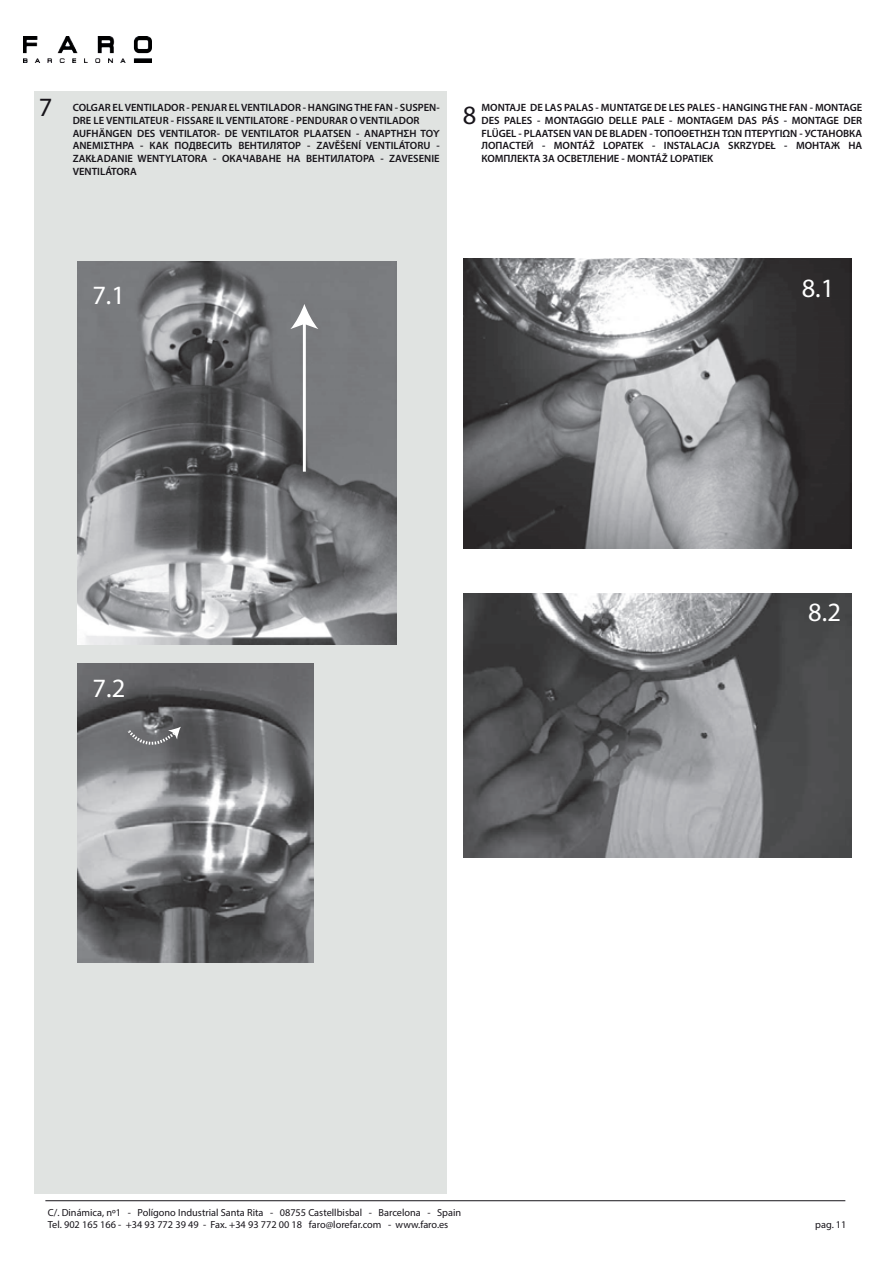
<style>
.page{position:relative;width:893px;height:1263px;background:#fff}
.page>*{position:absolute;margin:0;border:0;box-sizing:border-box;transform-origin:0 0}
.t1{font:26.55px "Myriad Pro";color:#fff}
.t2{font:26.55px "Myriad Pro";color:#17141a}
.t3{font:600 10.65px/12.8px "Myriad Pro";color:#17141a}
.t4{font:10.35px/11.7px "Myriad Pro";color:#17141a}
</style>
<div class="page">
<img style="left:463px;top:593px;width:389px;height:264px">
<div style="left:34px;top:91px;width:412px;height:1103px;background:#e0e3e1"></div>
<hr style="left:45px;top:1200px;width:800px;height:1px;background:#17141a">
<img style="left:77px;top:663px;width:236px;height:299px">
<svg style="left:125px;top:727px;width:56px;height:28px;background:#767779"></svg>
<img style="left:77px;top:262px;width:319px;height:383px">
<hr style="left:303px;top:322px;width:3px;height:150px;background:#fff">
<svg style="left:290px;top:304px;width:28px;height:25px"></svg>
<img style="left:464px;top:259px;width:387px;height:290px">
<img style="left:24px;top:37px;width:127px;height:25px">
<h1 class="t2" style="left:39px;top:91px;width:15px">7</h1>
<p class="t3" style="left:73px;top:101px;width:368px">COLGAR EL VENTILADOR - PENJAR EL VENTILADOR - HANGING THE FAN - SUSPEN-DRE LE VENTILATEUR - FISSARE IL VENTILATORE - PENDURAR O VENTILADOR AUFHÄNGEN DES VENTILATOR- DE VENTILATOR PLAATSEN - ΑΝΑΡΤΗΣΗ ΤΟΥ ΑΝΕΜΙΣΤΗΡΑ - КАК ПОДВЕСИТЬ ВЕНТИЛЯТОР - ZAVĚŠENÍ VENTILÁTORU - ZAKŁADANIE WENTYLATORA - ОКАЧАВАНЕ НА ВЕНТИЛАТОРА - ZAVESENIE VENTILÁTORA</p>
<p class="t3" style="left:481px;top:101px;width:382px;text-align:justify">MONTAJE DE LAS PALAS - MUNTATGE DE LES PALES - HANGING THE FAN - MONTAGE DES PALES - MONTAGGIO DELLE PALE - MONTAGEM DAS PÁS - MONTAGE DER FLÜGEL - PLAATSEN VAN DE BLADEN - ΤΟΠΟΘΕΤΗΣΗ ΤΩΝ ΠΤΕΡΥΓΙΩΝ - УСТАНОВКА ЛОПАСТЕЙ - MONTÁŽ LOPATEK - INSTALACJA SKRZYDEŁ - MOНТАЖ НА КОМПЛЕКТА ЗА ОСВЕТЛЕНИЕ - MONTÁŽ LOPATIEK</p>
<h1 class="t2" style="left:463px;top:99px;width:15px">8</h1>
<h1 class="t1" style="left:92px;top:279px;width:34px">7.1</h1>
<h1 class="t1" style="left:802px;top:271px;width:34px">8.1</h1>
<h1 class="t1" style="left:93px;top:672px;width:34px">7.2</h1>
<h1 class="t1" style="left:808px;top:595px;width:34px">8.2</h1>
<p class="t4" style="left:48px;top:1207px;width:415px">C/. Dinámica, nº1 - Polígono Industrial Santa Rita - 08755 Castellbisbal - Barcelona - Spain<br>Tel. 902 165 166 - +34 93 772 39 49 - Fax. +34 93 772 00 18 faro@lorefar.com - www.faro.es</p>
<p class="t4" style="left:815px;top:1218px;width:33px">pag. 11</p>
</div>
